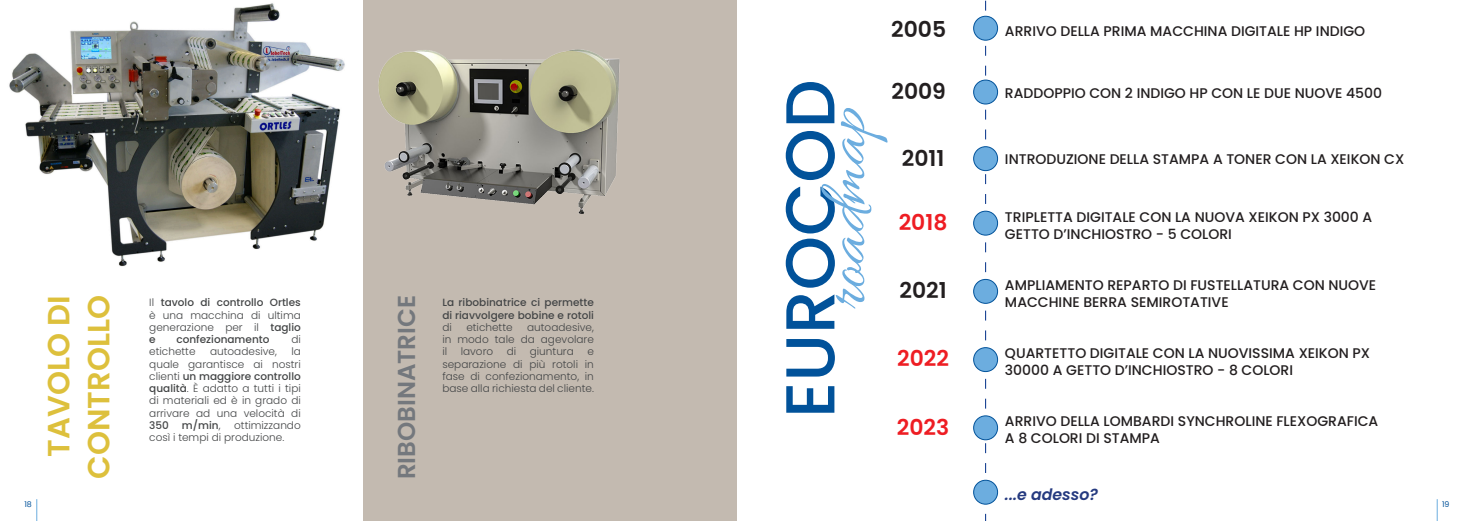
<style>
.page{position:relative;width:1474px;height:521px;background:#fff}
.page>*{position:absolute;margin:0;border:0;box-sizing:border-box;transform-origin:0 0}
.t1{font:70px "Allura";color:#6caddf}
.t2{font:500 69.12px "Poppins";color:#01529a}
.t3{font:600 30.62px/40.2px "Poppins";color:#ddc03c;text-align:right}
.t4{font:600 24.5px "Poppins";color:#74787d}
.t5{font:600 21.88px "Poppins";color:#231f20}
.t6{font:600 21.88px "Poppins";color:#ee1d23}
.t7{font:italic 600 15.75px "Poppins";color:#253a80}
.t8{font:500 14px/16.8px "Poppins";color:#231f20}
.t9{font:300 10.5px/12.2px "Poppins";color:#444647;text-align:justify}
.t10{font:500 10.5px/12.2px "Poppins";color:#444647}
.t11{font:7.88px "Poppins";color:#01529a}
.s1{font-weight:500}
</style>
<div class="page">
<div style="left:364px;top:0;width:373px;height:521px;background:#c3bab0"></div>
<img style="left:379px;top:49px;width:240px;height:164px">
<img style="left:9px;top:3px;width:336px;height:264px">
<svg style="left:985px;top:110px;width:1px;height:29px"></svg>
<svg style="left:985px;top:46px;width:1px;height:30px"></svg>
<svg style="left:985px;top:174px;width:1px;height:30px"></svg>
<svg style="left:985px;top:242px;width:1px;height:30px"></svg>
<svg style="left:985px;top:311px;width:1px;height:29px"></svg>
<svg style="left:985px;top:379px;width:1px;height:30px"></svg>
<svg style="left:985px;top:443px;width:1px;height:30px"></svg>
<svg style="left:37px;top:499px;width:1px;height:22px"></svg>
<svg style="left:1436px;top:499px;width:1px;height:22px"></svg>
<div style="left:973px;top:80px;width:24px;height:24px;background:#6caddf;border-radius:50%"></div>
<div style="left:973px;top:80px;width:25px;height:24px;border:1px solid #01529a;border-radius:50%"></div>
<div style="left:973px;top:16px;width:24px;height:24px;background:#6caddf;border-radius:50%"></div>
<div style="left:973px;top:16px;width:25px;height:25px;border:1px solid #01529a;border-radius:50%"></div>
<div style="left:973px;top:147px;width:24px;height:24px;background:#6caddf;border-radius:50%"></div>
<div style="left:973px;top:146px;width:25px;height:25px;border:1px solid #01529a;border-radius:50%"></div>
<div style="left:973px;top:211px;width:24px;height:24px;background:#6caddf;border-radius:50%"></div>
<div style="left:973px;top:211px;width:25px;height:25px;border:1px solid #01529a;border-radius:50%"></div>
<div style="left:973px;top:279px;width:24px;height:24px;background:#6caddf;border-radius:50%"></div>
<div style="left:973px;top:279px;width:25px;height:25px;border:1px solid #01529a;border-radius:50%"></div>
<div style="left:973px;top:348px;width:24px;height:23px;background:#6caddf;border-radius:50%"></div>
<div style="left:973px;top:347px;width:25px;height:25px;border:1px solid #01529a;border-radius:50%"></div>
<div style="left:973px;top:416px;width:24px;height:24px;background:#6caddf;border-radius:50%"></div>
<div style="left:973px;top:415px;width:25px;height:25px;border:1px solid #01529a;border-radius:50%"></div>
<div style="left:973px;top:480px;width:24px;height:24px;background:#6caddf;border-radius:50%"></div>
<div style="left:973px;top:480px;width:25px;height:24px;border:1px solid #01529a;border-radius:50%"></div>
<h3 class="t3" style="left:39px;top:479px;width:185px;rotate:-90deg">TAVOLO DI<br>CONTROLLO</h3>
<h3 class="t4" style="left:392px;top:479px;width:186px;rotate:-90deg">RIBOBINATRICE</h3>
<p class="t9" style="left:149px;top:297px;width:153px">Il <span class="s1">tavolo di controllo Ortles </span>è una macchina di ultima generazione per il <span class="s1">taglio e</span></p>
<p class="t10" style="left:176px;top:333px;width:94px">confezionamento</p>
<p class="t9" style="left:291px;top:333px;width:11px">di</p>
<p class="t9" style="left:149px;top:346px;width:48px">etichette</p>
<p class="t9" style="left:210px;top:346px;width:68px">autoadesive,</p>
<p class="t9" style="left:149px;top:346px;width:153px;text-indent:142px">la quale garantisce ai nostri clienti <span class="s1">un maggiore controllo qualità</span>. È adatto a tutti i tipi di materiali ed è in grado di arrivare ad una velocità di <span class="s1">350 m/min</span>,</p>
<p class="t9" style="left:149px;top:419px;width:153px;text-indent:85px">ottimizzando così i tempi di produzione.</p>
<p class="t10" style="left:442px;top:297px;width:153px">La ribobinatrice ci permette di riavvolgere bobine e rotoli</p>
<p class="t9" style="left:442px;top:321px;width:11px">di</p>
<p class="t9" style="left:466px;top:321px;width:48px">etichette</p>
<p class="t9" style="left:442px;top:321px;width:153px;text-indent:85px">autoadesive, in modo tale da agevolare il</p>
<p class="t9" style="left:460px;top:346px;width:34px">lavoro</p>
<p class="t9" style="left:507px;top:346px;width:11px">di</p>
<p class="t9" style="left:530px;top:346px;width:46px">giuntura</p>
<p class="t9" style="left:442px;top:346px;width:153px;text-indent:145px">e separazione di più rotoli in fase di confezionamento, in base alla richiesta del cliente.</p>
<h3 class="t5" style="left:891px;top:17px;width:56px">2005</h3>
<h3 class="t8" style="left:1005px;top:22px;width:362px">ARRIVO DELLA PRIMA MACCHINA DIGITALE HP INDIGO</h3>
<h2 class="t2" style="left:770px;top:418px;width:340px;rotate:-90deg">EUROCOD</h2>
<h3 class="t5" style="left:891px;top:79px;width:56px">2009</h3>
<h1 class="t1" style="left:806px;top:310px;width:215px;rotate:-90deg">roadmap</h1>
<h3 class="t5" style="left:901px;top:145px;width:44px">2011</h3>
<h3 class="t6" style="left:898px;top:210px;width:50px">2018</h3>
<h3 class="t5" style="left:899px;top:278px;width:49px">2021</h3>
<h3 class="t6" style="left:897px;top:346px;width:53px">2022</h3>
<h3 class="t8" style="left:1005px;top:85px;width:379px">RADDOPPIO CON 2 INDIGO HP CON LE DUE NUOVE 4500</h3>
<h3 class="t8" style="left:1005px;top:151px;width:401px">INTRODUZIONE DELLA STAMPA A TONER CON LA XEIKON CX</h3>
<h3 class="t8" style="left:1005px;top:208px;width:369px">TRIPLETTA DIGITALE CON LA NUOVA XEIKON PX 3000 A<br>GETTO D’INCHIOSTRO - 5 COLORI</h3>
<h3 class="t8" style="left:1005px;top:277px;width:373px">AMPLIAMENTO REPARTO DI FUSTELLATURA CON NUOVE<br>MACCHINE BERRA SEMIROTATIVE</h3>
<h3 class="t8" style="left:1005px;top:345px;width:366px">QUARTETTO DIGITALE CON LA NUOVISSIMA XEIKON PX<br>30000 A GETTO D’INCHIOSTRO - 8 COLORI</h3>
<h3 class="t6" style="left:896px;top:414px;width:54px">2023</h3>
<h3 class="t8" style="left:1005px;top:413px;width:375px">ARRIVO DELLA LOMBARDI SYNCHROLINE FLEXOGRAFICA<br>A 8 COLORI DI STAMPA</h3>
<h3 class="t7" style="left:1005px;top:486px;width:94px">...e adesso?</h3>
<p class="t11" style="left:24px;top:500px;width:9px">18</p>
<p class="t11" style="left:1441px;top:500px;width:9px">19</p>
</div>
